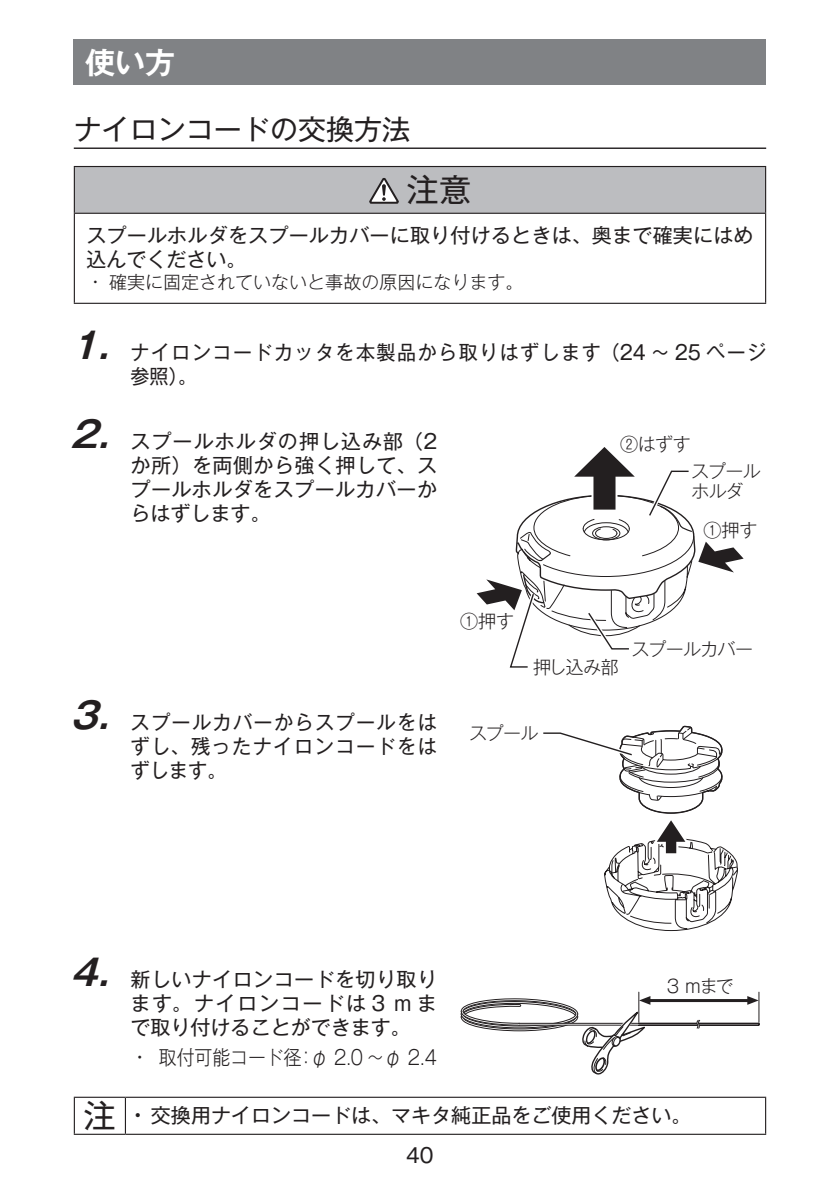
<style>
.page{position:relative;width:840px;height:1191px;background:#fff}
.page>*{position:absolute;margin:0;border:0;box-sizing:border-box;transform-origin:0 0}
.t1{font:32px "Gothic MB101 Pro";color:#231f20}
.t2{font:700 30px "Gothic MB101 Pro De";color:#fff}
.t3{font:28px "Gothic MB101 Pro";color:#231f20}
.t4{font:20px/24px "Gothic MB101 Pro";letter-spacing:.02em;color:#231f20;text-align:justify}
.t5{font:20px/24px "Gothic MB101 Pro";letter-spacing:.08em;color:#231f20;scale:.95 1}
.t6{font:20px/24px "Gothic MB101 Pro";letter-spacing:.02em;color:#231f20;text-align:justify;scale:.96 1}
.t7{font:20px "Gothic MB101 Pro";color:#231f20}
.t8{font:300 20px "Gothic MB101 Pro";color:#231f20}
.t9{font:18px/20px "Gothic MB101 Pro Light 90 msp RKSJ H";letter-spacing:-.035em;color:#231f20}
.t10{font:300 18px "Gothic MB101 Pro";color:#231f20}
.s1{font-family:"Gothic MB101 Pro De";font-weight:700;font-style:italic;font-size:36px}
.s2{font-size:32px}
.s3{font-weight:500}
</style>
<div class="page">
<div style="left:74px;top:40px;width:691px;height:45px;background:#808285"></div>
<hr style="left:74px;top:147px;width:691px;height:2px;background:#231f20">
<div style="left:74px;top:166px;width:691px;height:47px;background:#bcbdc0"></div>
<hr style="left:74px;top:214px;width:1px;height:89px;background:#231f20">
<hr style="left:764px;top:214px;width:1px;height:89px;background:#231f20">
<hr style="left:74px;top:166px;width:691px;height:1px;background:#231f20">
<hr style="left:74px;top:167px;width:1px;height:46px;background:#231f20">
<hr style="left:764px;top:167px;width:1px;height:46px;background:#231f20">
<hr style="left:74px;top:213px;width:691px;height:1px;background:#231f20">
<hr style="left:74px;top:303px;width:691px;height:1px;background:#231f20">
<svg style="left:369px;top:178px;width:30px;height:26px"></svg>
<hr style="left:74px;top:1096px;width:51px;height:1px;background:#231f20">
<hr style="left:74px;top:1097px;width:1px;height:36px;background:#231f20">
<hr style="left:125px;top:1096px;width:640px;height:1px;background:#231f20">
<hr style="left:125px;top:1097px;width:1px;height:36px;background:#231f20">
<hr style="left:764px;top:1097px;width:1px;height:36px;background:#231f20">
<hr style="left:74px;top:1133px;width:51px;height:1px;background:#231f20">
<hr style="left:125px;top:1133px;width:640px;height:1px;background:#231f20">
<svg style="left:476px;top:447px;width:267px;height:221px"></svg>
<svg style="left:543px;top:725px;width:194px;height:206px"></svg>
<hr style="left:638px;top:992px;width:1px;height:30px;background:#231f20">
<hr style="left:758px;top:992px;width:1px;height:30px;background:#231f20">
<svg style="left:460px;top:996px;width:298px;height:79px"></svg>
<h2 class="t2" style="left:85px;top:38px;width:92px">使い方</h2>
<h3 class="t3" style="left:74px;top:106px;width:337px">ナイロンコードの交換方法</h3>
<h1 class="t1" style="left:407px;top:163px;width:65px">注意</h1>
<p class="t4" style="left:86px;top:220px;width:668px">スプールホルダをスプールカバーに取り付けるときは、奥まで確実にはめ込んでください。</p>
<p class="t10" style="left:92px;top:267px;width:433px">• 確実に固定されていないと事故の原因になります。</p>
<p class="t5" style="left:130px;top:337px;width:670px;text-indent:-60px"><span class="s1">.1</span> ナイロンコードカッタを本製品から取りはずします（24 ～ 25 ページ参照）。</p>
<p class="t4" style="left:130px;top:426px;width:308px;text-indent:-60px"><span class="s1">.2</span> スプールホルダの押し込み部（2か所）を両側から強く押して、スプールホルダをスプールカバーからはずします。</p>
<p class="t9" style="left:620px;top:431px;width:72px">②はずす</p>
<p class="t9" style="left:690px;top:459px;width:71px">スプールホルダ</p>
<p class="t9" style="left:703px;top:518px;width:55px">①押す</p>
<p class="t6" style="left:130px;top:707px;width:320px;text-indent:-60px"><span class="s1">.3</span> スプールカバーからスプールをはずし、残ったナイロンコードをはずします。</p>
<p class="t9" style="left:460px;top:609px;width:55px">①押す</p>
<p class="t9" style="left:532px;top:654px;width:87px">押し込み部</p>
<p class="t9" style="left:631px;top:636px;width:123px">スプールカバー</p>
<p class="t9" style="left:469px;top:720px;width:71px">スプール</p>
<p class="t4" style="left:130px;top:964px;width:308px;text-indent:-60px"><span class="s1">.4</span> 新しいナイロンコードを切り取ります。ナイロンコードは 3 m まで取り付けることができます。</p>
<p class="t8" style="left:136px;top:1040px;width:302px">• 取付可能コード径：φ 2.0 ～ φ 2.4</p>
<p class="t7" style="left:84px;top:1099px;width:609px"><span class="s2">注</span> <span class="s3">•</span> 交換用ナイロンコードは、マキタ純正品をご使用ください。</p>
<p class="t9" style="left:666px;top:973px;width:68px">3 mまで</p>
<p class="t4" style="left:406px;top:1140px;width:29px">40</p>
</div>
